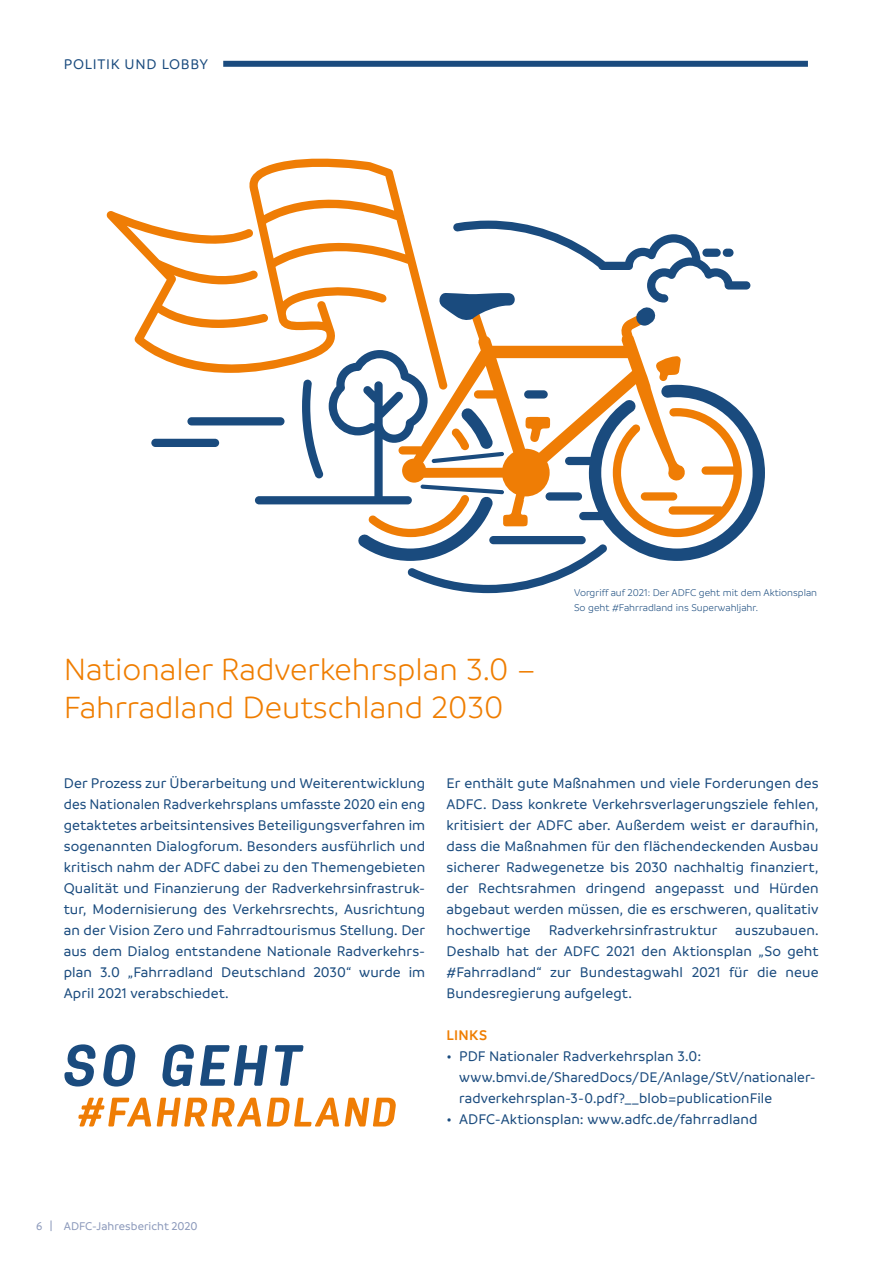
<style>
.page{position:relative;width:893px;height:1263px;background:#fff}
.page>*{position:absolute;margin:0;border:0;box-sizing:border-box;transform-origin:0 0}
.t1{font:300 33px/37.5px "Branding";color:#ef7d00}
.t2{font:500 15px/21px "Branding";letter-spacing:.005em;color:#1a4b7e;text-align:justify}
.t3{font:500 15px/21px "Branding";letter-spacing:.005em;color:#1a4b7e;scale:.96 1}
.t4{font:500 15px "Branding";letter-spacing:.05em;color:#1a4b7e}
.t5{font:600 15px "Branding";letter-spacing:.025em;color:#ef7d00}
.t6{font:500 12px "Branding";letter-spacing:.005em;color:#8a98ba}
.t7{font:300 10.5px/15px "Branding";color:#1a4b7e}
</style>
<div class="page">
<svg style="left:107px;top:159px;width:321px;height:214px"></svg>
<svg style="left:398px;top:309px;width:241px;height:41px"></svg>
<div style="left:187px;top:417px;width:98px;height:8px;background:#1a4b7e;border-radius:4px"></div>
<div style="left:151px;top:439px;width:68px;height:8px;background:#1a4b7e;border-radius:4px"></div>
<svg style="left:255px;top:350px;width:510px;height:243px"></svg>
<svg style="left:439px;top:221px;width:311px;height:105px"></svg>
<div style="left:223px;top:61px;width:585px;height:6px;background:#1a4b7e"></div>
<svg style="left:64px;top:1044px;width:32px;height:42px"></svg>
<svg style="left:103px;top:1044px;width:33px;height:42px"></svg>
<svg style="left:162px;top:1044px;width:106px;height:42px"></svg>
<svg style="left:275px;top:1045px;width:29px;height:41px"></svg>
<svg style="left:78px;top:1098px;width:73px;height:28px"></svg>
<svg style="left:157px;top:1098px;width:104px;height:28px"></svg>
<svg style="left:267px;top:1098px;width:72px;height:28px"></svg>
<svg style="left:345px;top:1098px;width:51px;height:28px"></svg>
<p class="t4" style="left:64px;top:56px;width:146px">POLITIK UND LOBBY</p>
<h1 class="t1" style="left:64px;top:651px;width:474px">Nationaler Radverkehrsplan 3.0 –<br>Fahrradland Deutschland 2030</h1>
<p class="t7" style="left:574px;top:585px;width:245px">Vorgriff auf 2021: Der ADFC geht mit dem Aktionsplan<br>So geht #Fahrradland ins Superwahljahr.</p>
<p class="t2" style="left:64px;top:773px;width:363px">Der Prozess zur Überarbeitung und Weiterentwicklung des Nationalen Radverkehrsplans umfasste 2020 ein eng getaktetes arbeitsintensives Beteiligungsverfahren im sogenannten Dialogforum. Besonders ausführlich und kritisch nahm der ADFC dabei zu den Themengebieten Qualität und Finanzierung der Radverkehrsinfrastruk&shy;tur, Modernisierung des Verkehrsrechts, Ausrichtung an der Vision Zero und Fahrradtourismus Stellung. Der aus dem Dialog entstandene Nationale Radverkehrs&shy;plan 3.0 „Fahrradland Deutschland 2030“ wurde im April 2021 verabschiedet.</p>
<p class="t2" style="left:446px;top:773px;width:374px">Er enthält gute Maßnahmen und viele Forderungen des ADFC. Dass konkrete Verkehrsverlagerungsziele fehlen, kritisiert der ADFC aber. Außerdem weist er daraufhin, dass die Maßnahmen für den flächendeckenden Ausbau sicherer Radwegenetze bis 2030 nachhaltig finanziert, der Rechtsrahmen dringend angepasst und Hürden abgebaut werden müssen, die es erschweren, qualitativ hochwertige Radverkehrsinfrastruktur auszubauen.<br>Deshalb hat der ADFC 2021 den Aktionsplan „So geht #Fahrradland“ zur Bundestagwahl 2021 für die neue Bundesregierung aufgelegt.</p>
<p class="t5" style="left:446px;top:1027px;width:42px">LINKS</p>
<p class="t3" style="left:459px;top:1046px;width:373px;text-indent:-13px">• PDF Nationaler Radverkehrsplan 3.0: www.bmvi.de/SharedDocs/DE/Anlage/StV/nationaler&shy;radverkehrsplan-3-0.pdf?__blob=publicationFile</p>
<p class="t3" style="left:446px;top:1109px;width:326px">• ADFC-Aktionsplan: www.adfc.de/fahrradland</p>
<p class="t6" style="left:36px;top:1219px;width:8px">6</p>
<p class="t6" style="left:64px;top:1219px;width:135px">ADFC-Jahresbericht 2020</p>
</div>
